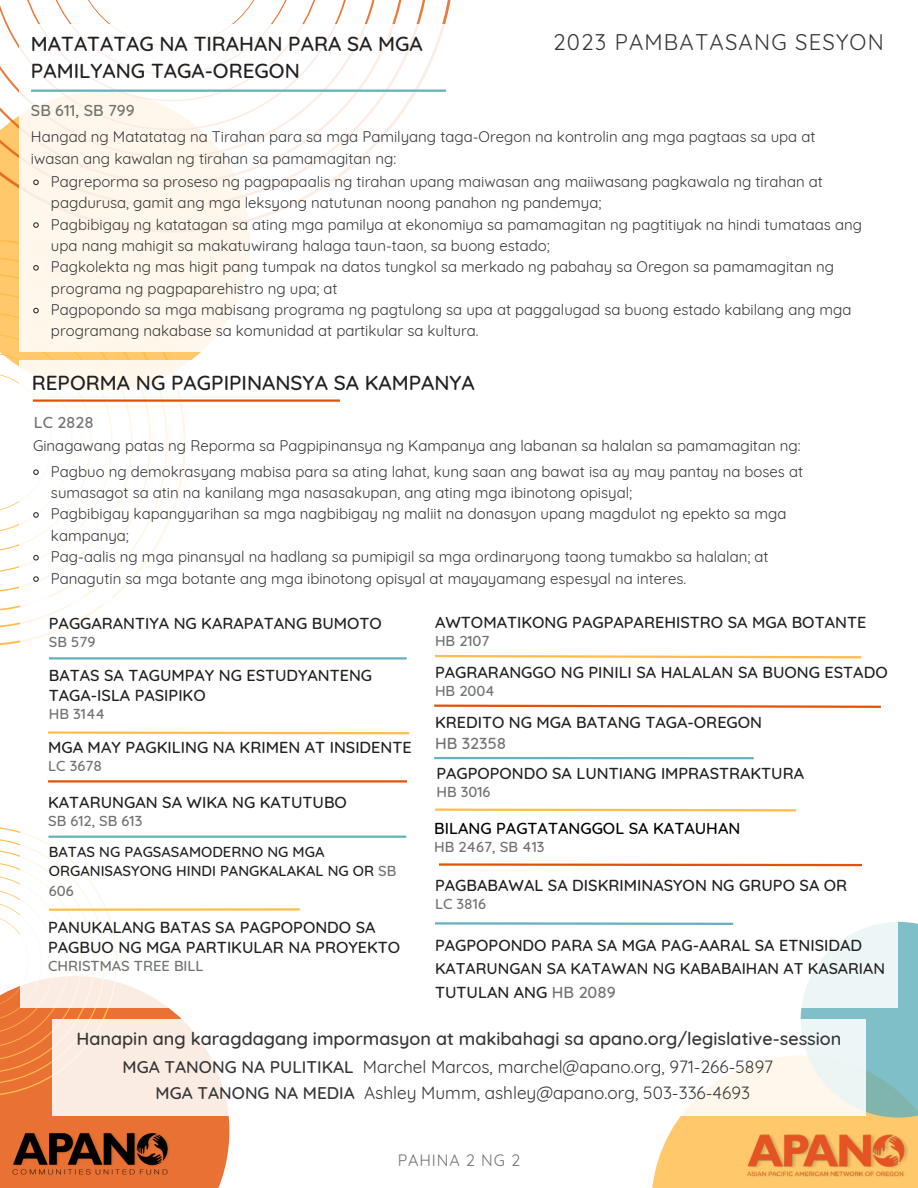
<style>
.page{position:relative;width:918px;height:1188px;background:#fff}
.page>*{position:absolute;margin:0;border:0;box-sizing:border-box;transform-origin:0 0}
.t1{font:22.05px "Quicksand";letter-spacing:.055em;color:#363636}
.t2{font:500 20.7px/27px "Quicksand";color:#212121}
.t3{font:500 18px "Quicksand";color:#363636}
.t4{font:17.25px "Quicksand";color:#363636}
.t5{font:500 16.2px/20.2px "Quicksand";color:#212121}
.t6{font:500 16.2px "Quicksand";color:#000}
.t7{font:500 16.2px "Quicksand";color:#707372}
.t8{font:500 16.05px "Quicksand";color:#707372}
.t9{font:16.05px "Quicksand";letter-spacing:.055em;color:#707372}
.t10{font:500 15.9px "Quicksand";color:#212121}
.t11{font:15px/21.3px "Quicksand";color:#363636}
.t12{font:500 14.7px "Quicksand";color:#707372}
.t13{font:500 14.7px/19.2px "Quicksand";color:#212121}
.s1{color:#707372}
.s2{font-weight:500}
</style>
<div class="page">
<svg style="left:0;top:233px;width:202px;height:128px;background:#ffcc76"></svg>
<svg style="left:0;top:0;width:426px;height:208px"></svg>
<svg style="left:652px;top:922px;width:266px;height:266px;background:#d0cb9e"></svg>
<svg style="left:0;top:1007px;width:229px;height:181px;background:#e97c43"></svg>
<svg style="left:0;top:827px;width:117px;height:269px"></svg>
<div style="left:19px;top:24px;width:877px;height:327px;background:linear-gradient(to right,#fff9f2,#fff)"></div>
<hr style="left:31px;top:90px;width:415px;height:2px;background:#63b1bc">
<svg style="left:32px;top:179px;width:8px;height:7px"></svg>
<svg style="left:32px;top:221px;width:8px;height:8px"></svg>
<svg style="left:32px;top:264px;width:8px;height:7px"></svg>
<hr style="left:33px;top:399px;width:307px;height:3px;background:#e35205">
<svg style="left:0;top:292px;width:132px;height:301px"></svg>
<div style="left:21px;top:597px;width:876px;height:410px;background:#fff"></div>
<hr style="left:49px;top:657px;width:358px;height:3px;background:#63b1bc">
<hr style="left:48px;top:780px;width:359px;height:3px;background:#e35205">
<svg style="left:435px;top:655px;width:427px;height:4px"></svg>
<hr style="left:435px;top:922px;width:298px;height:3px;background:#63b1bc">
<img style="left:747px;top:1133px;width:161px;height:44px">
<svg style="left:52px;top:1020px;width:814px;height:96px"></svg>
<img style="left:13px;top:1132px;width:158px;height:36px">
<img style="left:13px;top:1167px;width:155px;height:9px">
<hr style="left:49px;top:908px;width:251px;height:3px;background:#ffbd4a">
<hr style="left:434px;top:757px;width:320px;height:2px;background:#63b1bc">
<hr style="left:48px;top:836px;width:358px;height:2px;background:#63b1bc">
<svg style="left:48px;top:731px;width:362px;height:4px"></svg>
<svg style="left:434px;top:704px;width:447px;height:4px"></svg>
<svg style="left:435px;top:808px;width:362px;height:4px"></svg>
<svg style="left:439px;top:863px;width:423px;height:4px"></svg>
<h2 class="t2" style="left:31px;top:30px;width:393px">MATATATAG NA TIRAHAN PARA SA MGA<br>PAMILYANG TAGA-OREGON</h2>
<p class="t8" style="left:31px;top:100px;width:105px">SB 611, SB 799</p>
<h1 class="t1" style="left:553px;top:28px;width:332px">2023 PAMBATASANG SESYON</h1>
<p class="t11" style="left:31px;top:125px;width:786px;line-height:22.5px">Hangad ng Matatatag na Tirahan para sa mga Pamilyang taga-Oregon na kontrolin ang mga pagtaas sa upa at iwasan ang kawalan ng tirahan sa pamamagitan ng:</p>
<p class="t11" style="left:51px;top:171px;width:813px">Pagreporma sa proseso ng pagpapaalis ng tirahan upang maiwasan ang maiiwasang pagkawala ng tirahan at pagdurusa, gamit ang mga leksyong natutunan noong panahon ng pandemya;<br>Pagbibigay ng katatagan sa ating mga pamilya at ekonomiya sa pamamagitan ng pagtitiyak na hindi tumataas ang upa nang mahigit sa makatuwirang halaga taun-taon, sa buong estado;<br>Pagkolekta ng mas higit pang tumpak na datos tungkol sa merkado ng pabahay sa Oregon sa pamamagitan ng programa ng pagpaparehistro ng upa; at<br>Pagpopondo sa mga mabisang programa ng pagtulong sa upa at paggalugad sa buong estado kabilang ang mga programang nakabase sa komunidad at partikular sa kultura.</p>
<h2 class="t2" style="left:32px;top:369px;width:445px">REPORMA NG PAGPIPINANSYA SA KAMPANYA</h2>
<p class="t8" style="left:34px;top:411px;width:61px">LC 2828</p>
<p class="t11" style="left:33px;top:435px;width:769px">Ginagawang patas ng Reporma sa Pagpipinansya ng Kampanya ang labanan sa halalan sa pamamagitan ng:</p>
<p class="t11" style="left:51px;top:460px;width:754px">Pagbuo ng demokrasyang mabisa para sa ating lahat, kung saan ang bawat isa ay may pantay na boses at sumasagot sa atin na kanilang mga nasasakupan, ang ating mga ibinotong opisyal;<br>Pagbibigay kapangyarihan sa mga nagbibigay ng maliit na donasyon upang magdulot ng epekto sa mga kampanya;<br>Pag-aalis ng mga pinansyal na hadlang sa pumipigil sa mga ordinaryong taong tumakbo sa halalan; at Panagutin sa mga botante ang mga ibinotong opisyal at mayayamang espesyal na interes.</p>
<p class="t5" style="left:49px;top:612px;width:335px">PAGGARANTIYA NG KARAPATANG BUMOTO</p>
<p class="t12" style="left:49px;top:632px;width:48px">SB 579</p>
<p class="t5" style="left:49px;top:665px;width:325px">BATAS SA TAGUMPAY NG ESTUDYANTENG<br>TAGA-ISLA PASIPIKO</p>
<p class="t12" style="left:49px;top:705px;width:58px">HB 3144</p>
<p class="t5" style="left:48px;top:737px;width:365px">MGA MAY PAGKILING NA KRIMEN AT INSIDENTE</p>
<p class="t12" style="left:48px;top:756px;width:55px">LC 3678</p>
<p class="t5" style="left:48px;top:791px;width:300px">KATARUNGAN SA WIKA NG KATUTUBO</p>
<p class="t12" style="left:48px;top:811px;width:96px">SB 612, SB 613</p>
<p class="t13" style="left:49px;top:842px;width:349px">BATAS NG PAGSASAMODERNO NG MGA<br>ORGANISASYONG HINDI PANGKALAKAL NG OR <span class="s1">SB<br>606</span></p>
<p class="t5" style="left:48px;top:917px;width:354px">PANUKALANG BATAS SA PAGPOPONDO SA<br>PAGBUO NG MGA PARTIKULAR NA PROYEKTO</p>
<p class="t12" style="left:48px;top:957px;width:157px">CHRISTMAS TREE BILL</p>
<p class="t5" style="left:435px;top:612px;width:433px">AWTOMATIKONG PAGPAPAREHISTRO SA MGA BOTANTE</p>
<p class="t12" style="left:435px;top:631px;width:56px">HB 2107</p>
<p class="t5" style="left:435px;top:662px;width:454px">PAGRARANGGO NG PINILI SA HALALAN SA BUONG ESTADO</p>
<p class="t12" style="left:435px;top:681px;width:61px">HB 2004</p>
<p class="t5" style="left:435px;top:712px;width:329px">KREDITO NG MGA BATANG TAGA-OREGON</p>
<p class="t7" style="left:435px;top:732px;width:73px">HB 32358</p>
<p class="t5" style="left:436px;top:762px;width:369px">PAGPOPONDO SA LUNTIANG IMPRASTRAKTURA</p>
<p class="t12" style="left:436px;top:782px;width:56px">HB 3016</p>
<p class="t6" style="left:434px;top:818px;width:308px">BILANG PAGTATANGGOL SA KATAUHAN</p>
<p class="t12" style="left:434px;top:837px;width:112px">HB 2467, SB 413</p>
<p class="t5" style="left:435px;top:875px;width:414px">PAGBABAWAL SA DISKRIMINASYON NG GRUPO SA OR</p>
<p class="t12" style="left:435px;top:894px;width:52px">LC 3816</p>
<p class="t5" style="left:435px;top:935px;width:429px">PAGPOPONDO PARA SA MGA PAG-AARAL SA ETNISIDAD</p>
<p class="t10" style="left:435px;top:958px;width:451px">KATARUNGAN SA KATAWAN NG KABABAIHAN AT KASARIAN</p>
<p class="t5" style="left:435px;top:982px;width:182px">TUTULAN ANG <span class="s1">HB 2089</span></p>
<p class="t3" style="left:77px;top:1027px;width:766px">Hanapin ang karagdagang impormasyon at makibahagi sa apano.org/legislative-session</p>
<p class="t4" style="left:123px;top:1055px;width:652px"><span class="s2">MGA TANONG NA PULITIKAL</span> Marchel Marcos, marchel@apano.org, 971-266-5897</p>
<p class="t4" style="left:156px;top:1082px;width:596px"><span class="s2">MGA TANONG NA MEDIA</span> Ashley Mumm, ashley@apano.org, 503-336-4693</p>
<p class="t9" style="left:398px;top:1150px;width:124px">PAHINA 2 NG 2</p>
</div>
